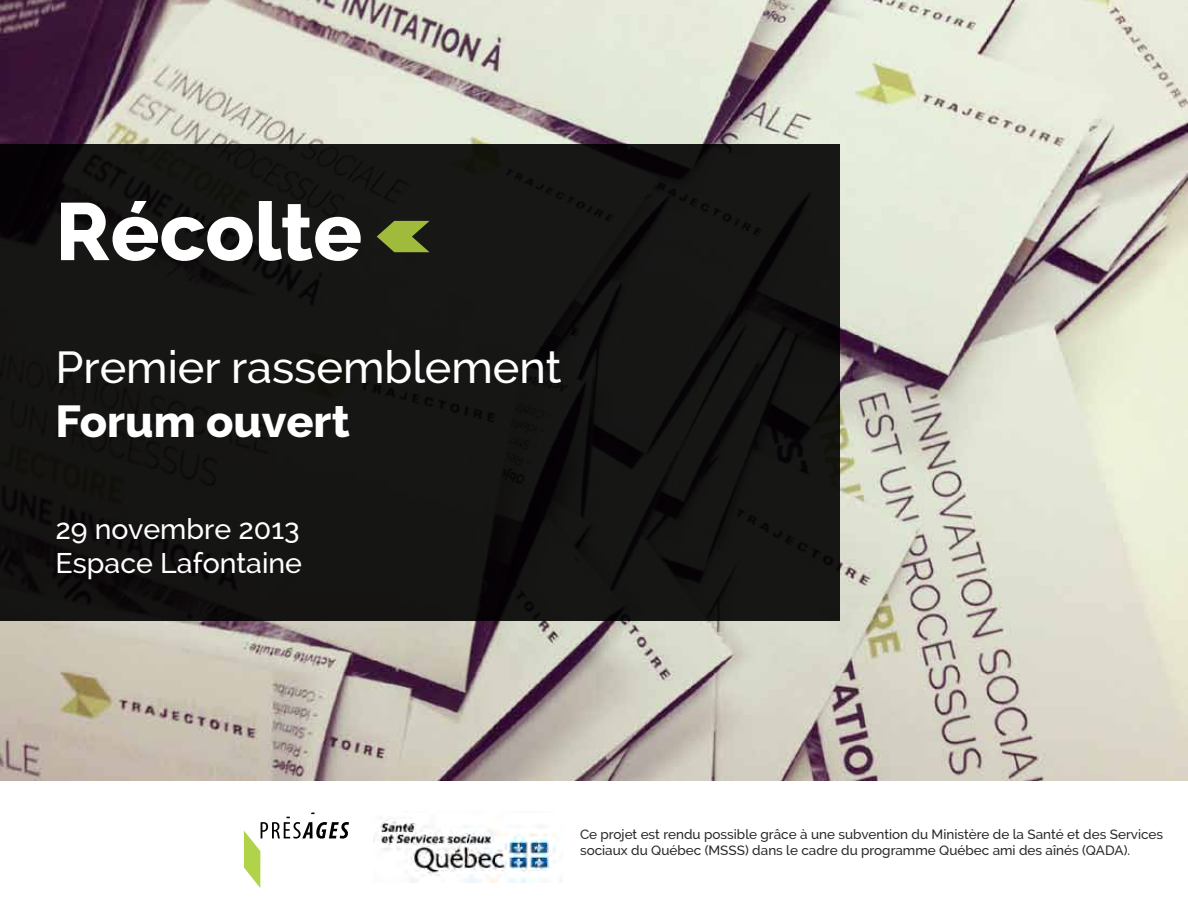
<style>
.page{position:relative;width:1188px;height:918px;background:#fff}
.page>*{position:absolute;margin:0;border:0;box-sizing:border-box;transform-origin:0 0}
.t1{font:800 81px "Raleway";color:#fff}
.t2{font:500 45px "Raleway";color:#fff}
.t3{font:800 45px "Raleway";color:#fff}
.t4{font:500 28.5px/34.2px "Raleway";color:#fff}
.t5{font:500 13.5px/16.2px "Raleway";color:#292829}
</style>
<div class="page">
<img style="left:0;top:0;width:1188px;height:781px">
<svg style="left:244px;top:813px;width:105px;height:75px"></svg>
<img style="left:374px;top:820px;width:182px;height:63px">
<svg style="left:1px;top:144px;width:839px;height:477px;background:#141312"></svg>
<svg style="left:377px;top:221px;width:53px;height:31px;background:#72832e"></svg>
<h1 class="t1" style="left:55px;top:186px;width:308px">Récolte</h1>
<h2 class="t2" style="left:55px;top:341px;width:507px">Premier rassemblement</h2>
<h2 class="t3" style="left:55px;top:395px;width:296px">Forum ouvert</h2>
<h3 class="t4" style="left:55px;top:512px;width:248px">29 novembre 2013<br>Espace Lafontaine</h3>
<p class="t5" style="left:580px;top:826px;width:585px">Ce projet est rendu possible grâce à une subvention du Ministère de la Santé et des Services sociaux du Québec (MSSS) dans le cadre du programme Québec ami des aînés (QADA).</p>
</div>
